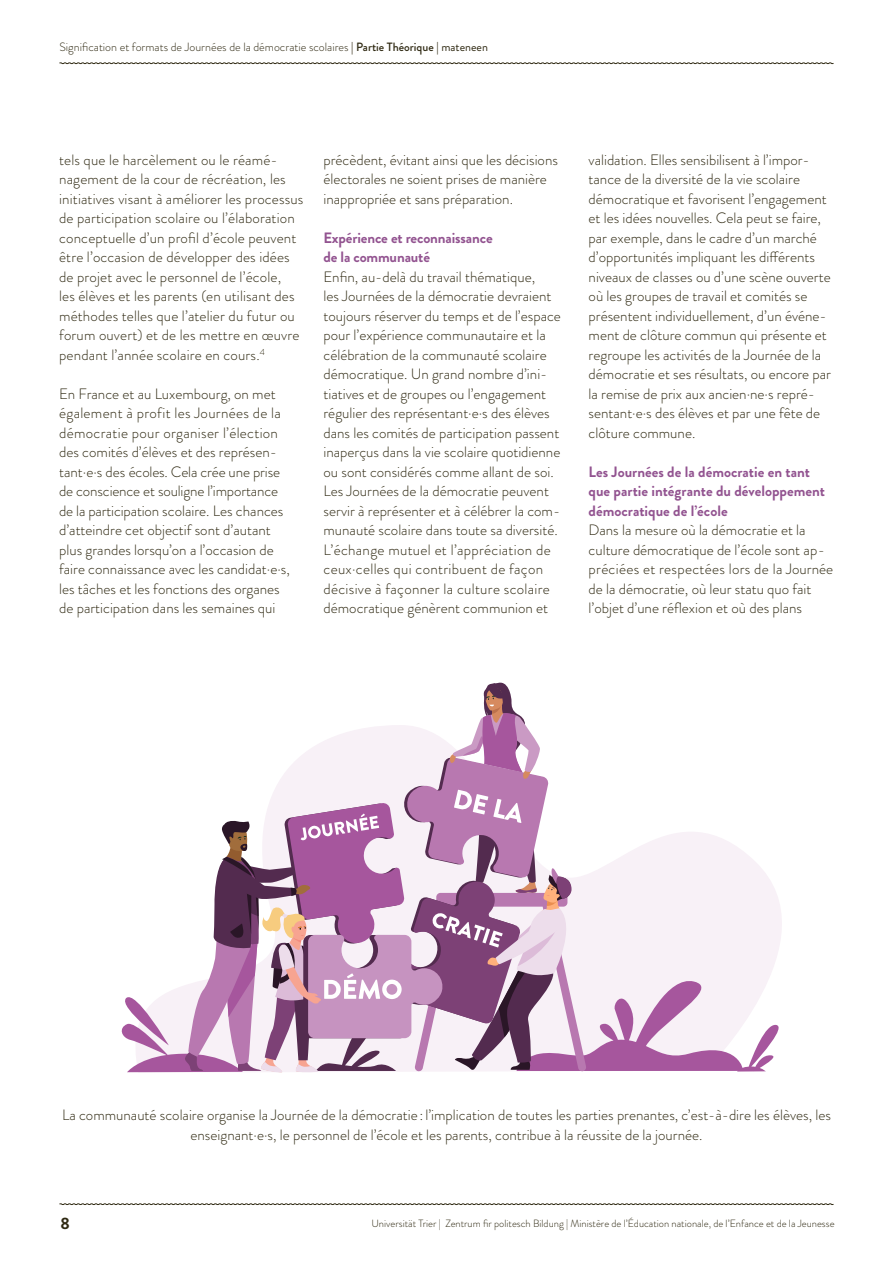
<style>
.page{position:relative;width:893px;height:1263px;background:#fff}
.page>*{position:absolute;margin:0;border:0;box-sizing:border-box;transform-origin:0 0}
.t1{font:700 16.5px "Brandon Grotesque";color:#2f2912}
.t2{font:300 15px/19.5px "Brandon Grotesque";color:#2f2912}
.t3{font:700 15px/19.5px "Brandon Grotesque";color:#925390}
.t4{font:300 12px "Brandon Grotesque";color:#2f2912}
.t5{font:300 10.5px "Brandon Grotesque";color:#2f2912}
.s1{font-weight:500}
.s2{font-weight:400}
</style>
<div class="page">
<svg style="left:59px;top:1203px;width:775px;height:2px;background:#8c897c"></svg>
<svg style="left:59px;top:62px;width:775px;height:2px;background:#8e8a7e"></svg>
<svg style="left:121px;top:682px;width:661px;height:391px"></svg>
<p class="t4" style="left:60px;top:39px;width:430px">Signification et formats de Journées de la démocratie scolaires <span class="s1">| Partie Théorique |</span> <span class="s2">mateneen</span></p>
<p class="t2" style="left:59px;top:150px;width:246px">tels que le harcèlement ou le réamé&shy;nagement de la cour de récréation, les initiatives visant à améliorer les processus de participation scolaire ou l’élaboration conceptuelle d’un profil d’école peuvent être l’occasion de développer des idées de projet avec le personnel de l’école,<br>les élèves et les parents (en utilisant des méthodes telles que l’atelier du futur ou forum ouvert) et de les mettre en œuvre pendant l’année scolaire en cours.<sup>4</sup></p>
<p class="t2" style="left:59px;top:384px;width:232px">En France et au Luxembourg, on met également à profit les Journées de la démocratie pour organiser l’élection des comités d’élèves et des représen&shy;tant·e·s des écoles. Cela crée une prise de conscience et souligne l’importance de la participation scolaire. Les chances d’atteindre cet objectif sont d’autant plus grandes lorsqu’on a l’occasion de faire connaissance avec les candidat·e·s, les tâches et les fonctions des organes de participation dans les semaines qui</p>
<p class="t2" style="left:323px;top:150px;width:236px">précèdent, évitant ainsi que les décisions électorales ne soient prises de manière inappropriée et sans préparation.</p>
<p class="t3" style="left:323px;top:228px;width:171px">Expérience et reconnaissance de la communauté</p>
<p class="t2" style="left:323px;top:267px;width:239px">Enfin, au-delà du travail thématique,<br>les Journées de la démocratie devraient toujours réserver du temps et de l’espace pour l’expérience communautaire et la célébration de la communauté scolaire démocratique. Un grand nombre d’ini&shy;tiatives et de groupes ou l’engagement régulier des représentant·e·s des élèves dans les comités de participation passent inaperçus dans la vie scolaire quotidienne ou sont considérés comme allant de soi.<br>Les Journées de la démocratie peuvent servir à représenter et à célébrer la com&shy;munauté scolaire dans toute sa diversité.<br>L’échange mutuel et l’appréciation de ceux·celles qui contribuent de façon décisive à façonner la culture scolaire démocratique génèrent communion et</p>
<p class="t2" style="left:589px;top:150px;width:244px">validation. Elles sensibilisent à l’impor&shy;tance de la diversité de la vie scolaire démocratique et favorisent l’engagement et les idées nouvelles. Cela peut se faire, par exemple, dans le cadre d’un marché d’opportunités impliquant les différents niveaux de classes ou d’une scène ouverte où les groupes de travail et comités se présentent individuellement, d’un événe&shy;ment de clôture commun qui présente et regroupe les activités de la Journée de la démocratie et ses résultats, ou encore par la remise de prix aux ancien·ne·s repré&shy;sentant·e·s des élèves et par une fête de clôture commune.</p>
<p class="t3" style="left:589px;top:462px;width:238px">Les Journées de la démocratie en tant que partie intégrante du développement démocratique de l’école</p>
<p class="t2" style="left:589px;top:520px;width:246px">Dans la mesure où la démocratie et la culture démocratique de l’école sont ap&shy;préciées et respectées lors de la Journée de la démocratie, où leur statu quo fait l’objet d’une réflexion et où des plans</p>
<p class="t2" style="left:62px;top:1105px;width:770px;text-align:center">La communauté scolaire organise la Journée de la démocratie :l’implication de toutes les parties prenantes, c’est-à-dire les élèves, les enseignant·e·s, le personnel de l’école et les parents, contribue à la réussite de la journée.</p>
<p class="t1" style="left:60px;top:1212px;width:11px">8</p>
<p class="t5" style="left:372px;top:1216px;width:464px">Universität Trier | Zentrum fir politesch Bildung | Ministère de l’Éducation nationale, de l’Enfance et de la Jeunesse</p>
</div>
